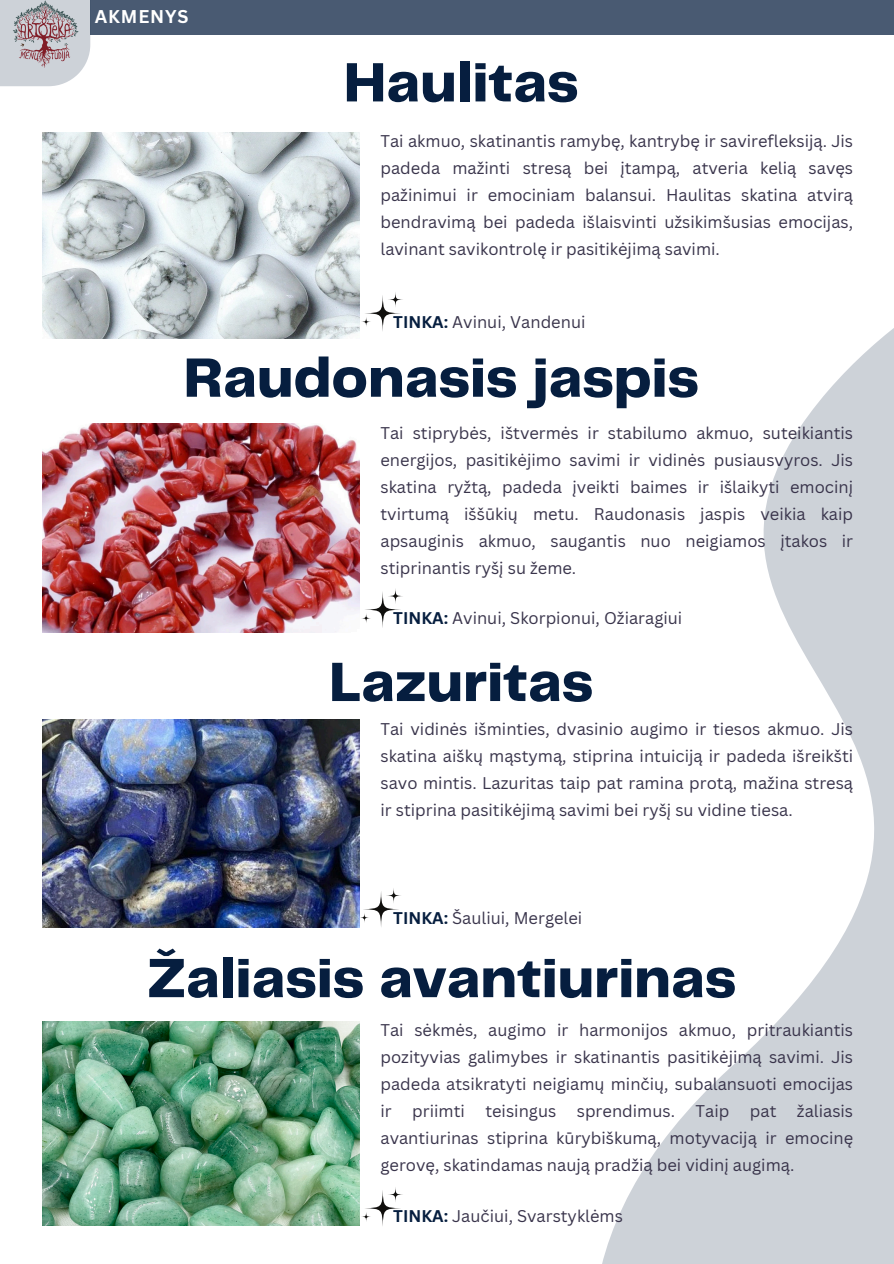
<style>
.page{position:relative;width:894px;height:1264px;background:#fff}
.page>*{position:absolute;margin:0;border:0;box-sizing:border-box;transform-origin:0 0}
.t1{font:800 57.45px "Telegraf";color:#061e3f}
.t2{font:700 18px "Canva Sans";letter-spacing:.05em;color:#fff}
.t3{font:16.5px/27px "Canva Sans";color:#39344b;text-align:justify}
.s1{font-weight:700;color:#061e3f}
</style>
<div class="page">
<svg style="left:602px;top:329px;width:291px;height:934px"></svg>
<img style="left:43px;top:132px;width:316px;height:206px">
<img style="left:43px;top:423px;width:316px;height:210px">
<img style="left:43px;top:720px;width:316px;height:207px">
<img style="left:43px;top:1021px;width:316px;height:204px">
<div style="left:90px;top:0;width:803px;height:34px;background:#495a72"></div>
<svg style="left:0;top:0;width:90px;height:86px;background:#d3d7dd"></svg>
<img style="left:8px;top:0;width:72px;height:70px">
<svg style="left:364px;top:294px;width:37px;height:38px"></svg>
<svg style="left:360px;top:316px;width:11px;height:11px"></svg>
<svg style="left:387px;top:291px;width:16px;height:17px"></svg>
<svg style="left:364px;top:591px;width:37px;height:37px"></svg>
<svg style="left:360px;top:613px;width:11px;height:10px"></svg>
<svg style="left:387px;top:588px;width:16px;height:16px"></svg>
<svg style="left:362px;top:890px;width:37px;height:37px"></svg>
<svg style="left:359px;top:912px;width:10px;height:11px"></svg>
<svg style="left:385px;top:887px;width:17px;height:16px"></svg>
<svg style="left:364px;top:1189px;width:37px;height:37px"></svg>
<svg style="left:360px;top:1211px;width:11px;height:11px"></svg>
<svg style="left:387px;top:1186px;width:16px;height:16px"></svg>
<p class="t2" style="left:95px;top:4px;width:95px">AKMENYS</p>
<p class="t1" style="left:343px;top:58px;width:236px">Haulitas</p>
<h2 class="t3" style="left:380px;top:127px;width:474px">Tai akmuo, skatinantis ramybę, kantrybę ir savirefleksiją. Jis padeda mažinti stresą bei įtampą, atveria kelią savęs pažinimui ir emociniam balansui. Haulitas skatina atvirą bendravimą bei padeda išlaisvinti užsikimšusias emocijas, lavinant savikontrolę ir pasitikėjimą savimi.</h2>
<h1 class="t3" style="left:393px;top:308px;width:194px"><span class="s1">TINKA:</span> Avinui, Vandenui</h1>
<h1 class="t1" style="left:183px;top:353px;width:516px">Raudonasis jaspis</h1>
<p class="t3" style="left:380px;top:418px;width:474px">Tai stiprybės, ištvermės ir stabilumo akmuo, suteikiantis energijos, pasitikėjimo savimi ir vidinės pusiausvyros. Jis skatina ryžtą, padeda įveikti baimes ir išlaikyti emocinį tvirtumą iššūkių metu. Raudonasis jaspis veikia kaip apsauginis akmuo, saugantis nuo neigiamos įtakos ir stiprinantis ryšį su žeme.</p>
<p class="t3" style="left:393px;top:604px;width:290px"><span class="s1">TINKA:</span> Avinui, Skorpionui, Ožiaragiui</p>
<p class="t1" style="left:329px;top:657px;width:265px">Lazuritas</p>
<p class="t3" style="left:380px;top:715px;width:474px">Tai vidinės išminties, dvasinio augimo ir tiesos akmuo. Jis skatina aiškų mąstymą, stiprina intuiciją ir padeda išreikšti savo mintis. Lazuritas taip pat ramina protą, mažina stresą ir stiprina pasitikėjimą savimi bei ryšį su vidine tiesa.</p>
<p class="t3" style="left:393px;top:903px;width:190px"><span class="s1">TINKA:</span> Šauliui, Mergelei</p>
<p class="t1" style="left:146px;top:953px;width:591px">Žaliasis avantiurinas</p>
<p class="t3" style="left:380px;top:1016px;width:474px">Tai sėkmės, augimo ir harmonijos akmuo, pritraukiantis pozityvias galimybes ir skatinantis pasitikėjimą savimi. Jis padeda atsikratyti neigiamų minčių, subalansuoti emocijas ir priimti teisingus sprendimus. Taip pat žaliasis avantiurinas stiprina kūrybiškumą, motyvaciją ir emocinę gerovę, skatindamas naują pradžią bei vidinį augimą.</p>
<p class="t3" style="left:393px;top:1201px;width:231px"><span class="s1">TINKA:</span> Jaučiui, Svarstyklėms</p>
</div>
